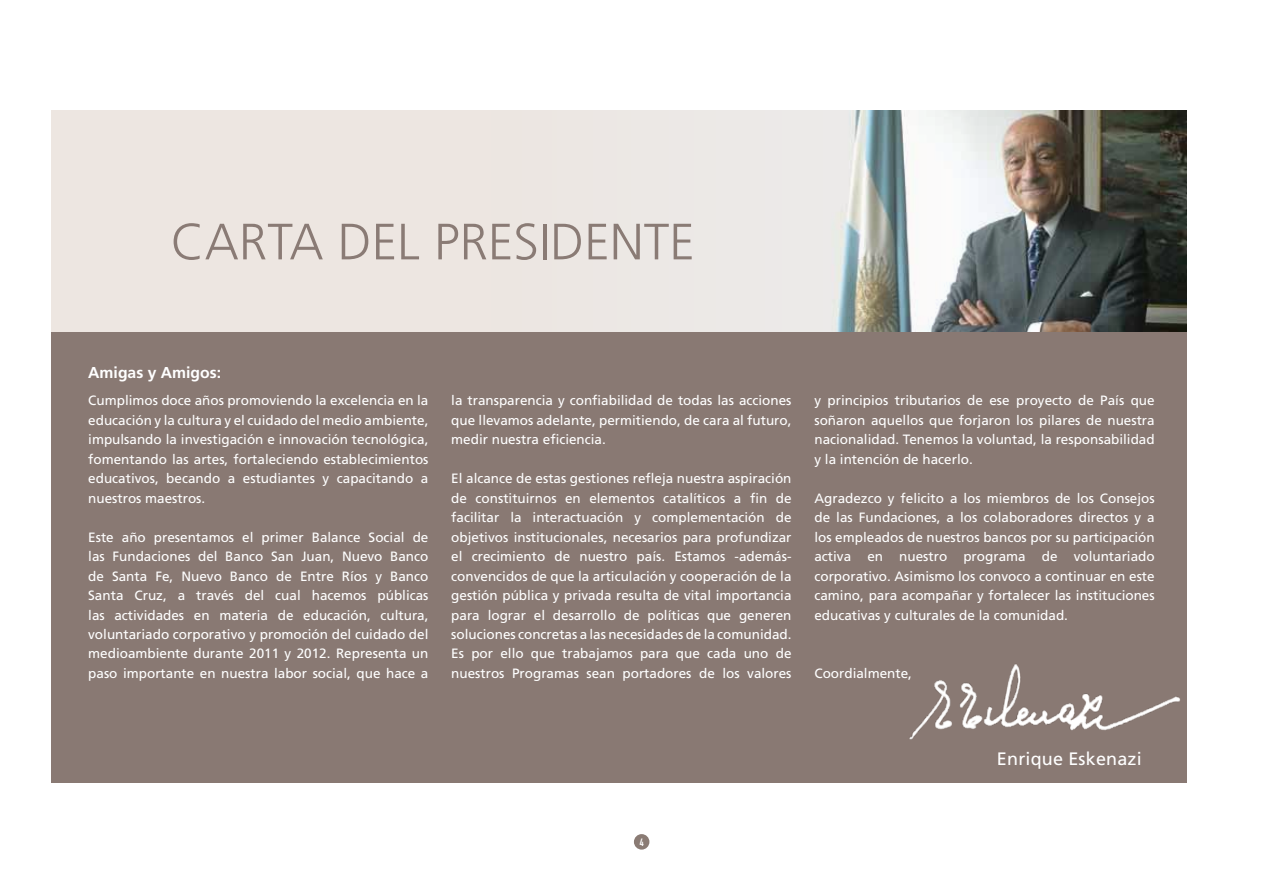
<style>
.page{position:relative;width:1263px;height:893px;background:#fff}
.page>*{position:absolute;margin:0;border:0;box-sizing:border-box;transform-origin:0 0}
.t1{font:300 51px "Frutiger";color:#8a7b75}
.t2{font:18px "Frutiger LT Std";letter-spacing:.01em;color:#fff}
.t3{font:700 15.75px "Frutiger LT Std";color:#fff}
.t4{font:13.5px/19.5px "Frutiger LT Std";color:#fff;text-align:justify}
.t5{font:10.5px "DIN Engschrift";color:#fff}
</style>
<div class="page">
<div style="left:634px;top:834px;width:15px;height:16px;background:#8a7b74;border-radius:50%"></div>
<div style="left:51px;top:332px;width:1135px;height:450px;background:#897973"></div>
<div style="left:51px;top:111px;width:1135px;height:221px;background:#ede6e1"></div>
<img style="left:909px;top:654px;width:278px;height:86px">
<img style="left:832px;top:111px;width:354px;height:221px">
<h1 class="t1" style="left:171px;top:213px;width:525px">CARTA DEL PRESIDENTE</h1>
<p class="t3" style="left:88px;top:363px;width:135px">Amigas y Amigos:</p>
<p class="t4" style="left:88px;top:391px;width:342px">Cumplimos doce años promoviendo la excelencia en la educación y la cultura y el cuidado del medio ambiente, impulsando la investigación e innovación tecnológica, fomentando las artes, fortaleciendo establecimientos educativos, becando a estudiantes y capacitando a nuestros maestros.</p>
<p class="t4" style="left:88px;top:527px;width:342px">Este año presentamos el primer Balance Social de las Fundaciones del Banco San Juan, Nuevo Banco de Santa Fe, Nuevo Banco de Entre Ríos y Banco Santa Cruz, a través del cual hacemos públicas las actividades en materia de educación, cultura, voluntariado corporativo y promoción del cuidado del medioambiente durante 2011 y 2012. Representa un paso importante en nuestra labor social, que hace a</p>
<p class="t4" style="left:451px;top:391px;width:342px">la transparencia y confiabilidad de todas las acciones que llevamos adelante, permitiendo, de cara al futuro, medir nuestra eficiencia.</p>
<p class="t4" style="left:451px;top:469px;width:342px">El alcance de estas gestiones refleja nuestra aspiración de constituirnos en elementos catalíticos a fin de facilitar la interactuación y complementación de objetivos institucionales, necesarios para profundizar el crecimiento de nuestro país. Estamos -además&shy;convencidos de que la articulación y cooperación de la gestión pública y privada resulta de vital importancia para lograr el desarrollo de políticas que generen soluciones concretas a las necesidades de la comunidad.<br>Es por ello que trabajamos para que cada uno de nuestros Programas sean portadores de los valores</p>
<p class="t4" style="left:814px;top:391px;width:342px">y principios tributarios de ese proyecto de País que soñaron aquellos que forjaron los pilares de nuestra nacionalidad. Tenemos la voluntad, la responsabilidad y la intención de hacerlo.</p>
<p class="t4" style="left:814px;top:488px;width:342px">Agradezco y felicito a los miembros de los Consejos de las Fundaciones, a los colaboradores directos y a los empleados de nuestros bancos por su participación activa en nuestro programa de voluntariado corporativo. Asimismo los convoco a continuar en este camino, para acompañar y fortalecer las instituciones educativas y culturales de la comunidad.</p>
<p class="t4" style="left:814px;top:664px;width:99px">Coordialmente,</p>
<h2 class="t2" style="left:997px;top:748px;width:146px">Enrique Eskenazi</h2>
<p class="t5" style="left:640px;top:836px;width:5px">4</p>
</div>
